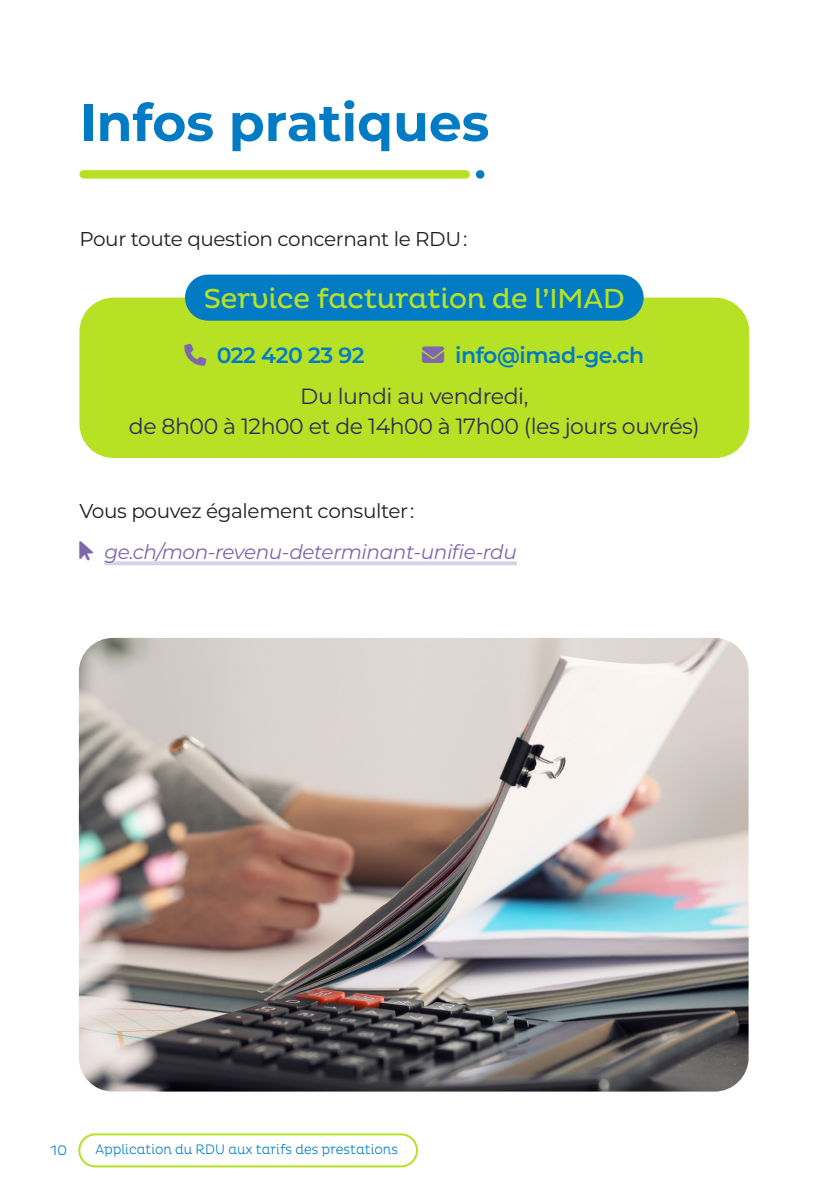
<style>
.page{position:relative;width:840px;height:1191px;background:#fff}
.page>*{position:absolute;margin:0;border:0;box-sizing:border-box;transform-origin:0 0}
.t1{font:700 52px "Montserrat";color:#007bc4}
.Body{font:28px "Pluto";letter-spacing:-.02em;color:#b7e125}
.Body-2{font:22px/30px "Montserrat";letter-spacing:-.02em;color:#322a53;text-align:center}
.t2{font:600 22px "Montserrat";letter-spacing:-.02em;color:#007bc4}
.Body-3{font:20px "Montserrat";letter-spacing:-.02em;color:#231f20}
.Body-4{font:italic 100 20px "Montserrat";letter-spacing:-.02em;color:#7e67ad}
.t3{font:300 14px "Pluto";color:#007bc4;scale:.9 1}
.t4{font:300 14px "Pluto";color:#007bc4}
.s1{color:#7e67ad}
</style>
<div class="page">
<div style="left:78px;top:1133px;width:340px;height:34px;border:2px solid #b7e125;border-radius:16px"></div>
<img style="left:79px;top:638px;width:669px;height:453px">
<div style="left:79px;top:170px;width:390px;height:9px;background:#b7e125;border-radius:4px"></div>
<svg style="left:475px;top:170px;width:9px;height:9px"></svg>
<div style="left:79px;top:298px;width:669px;height:160px;background:#b7e125;border-radius:34px"></div>
<div style="left:185px;top:274px;width:458px;height:47px;background:#007bc4;border-radius:23px"></div>
<svg style="left:104px;top:561px;width:412px;height:4px;background:#dbd4e9"></svg>
<p class="t1" style="left:79px;top:85px;width:411px">Infos pratiques</p>
<p class="Body-3" style="left:79px;top:225px;width:389px">Pour toute question concernant le RDU :</p>
<p class="Body" style="left:203px;top:283px;width:423px">Service facturation de l’IMAD</p>
<p class="t2" style="left:184px;top:339px;width:181px"><span class="s1">□■</span> 022 420 23 92</p>
<p class="t2" style="left:455px;top:339px;width:190px">info@imad-ge.ch</p>
<p class="Body-2" style="left:129px;top:380px;width:572px">Du lundi au vendredi,<br>de 8h00 à 12h00 et de 14h00 à 17h00 (les jours ouvrés)</p>
<p class="Body-3" style="left:79px;top:497px;width:336px">Vous pouvez également consulter :</p>
<p class="Body-4" style="left:79px;top:539px;width:438px">□◆▲□■▼ ge.ch/mon-revenu-determinant-unifie-rdu</p>
<p class="t4" style="left:51px;top:1142px;width:18px">10</p>
<p class="t3" style="left:95px;top:1141px;width:337px">Application du RDU aux tarifs des prestations</p>
</div>
